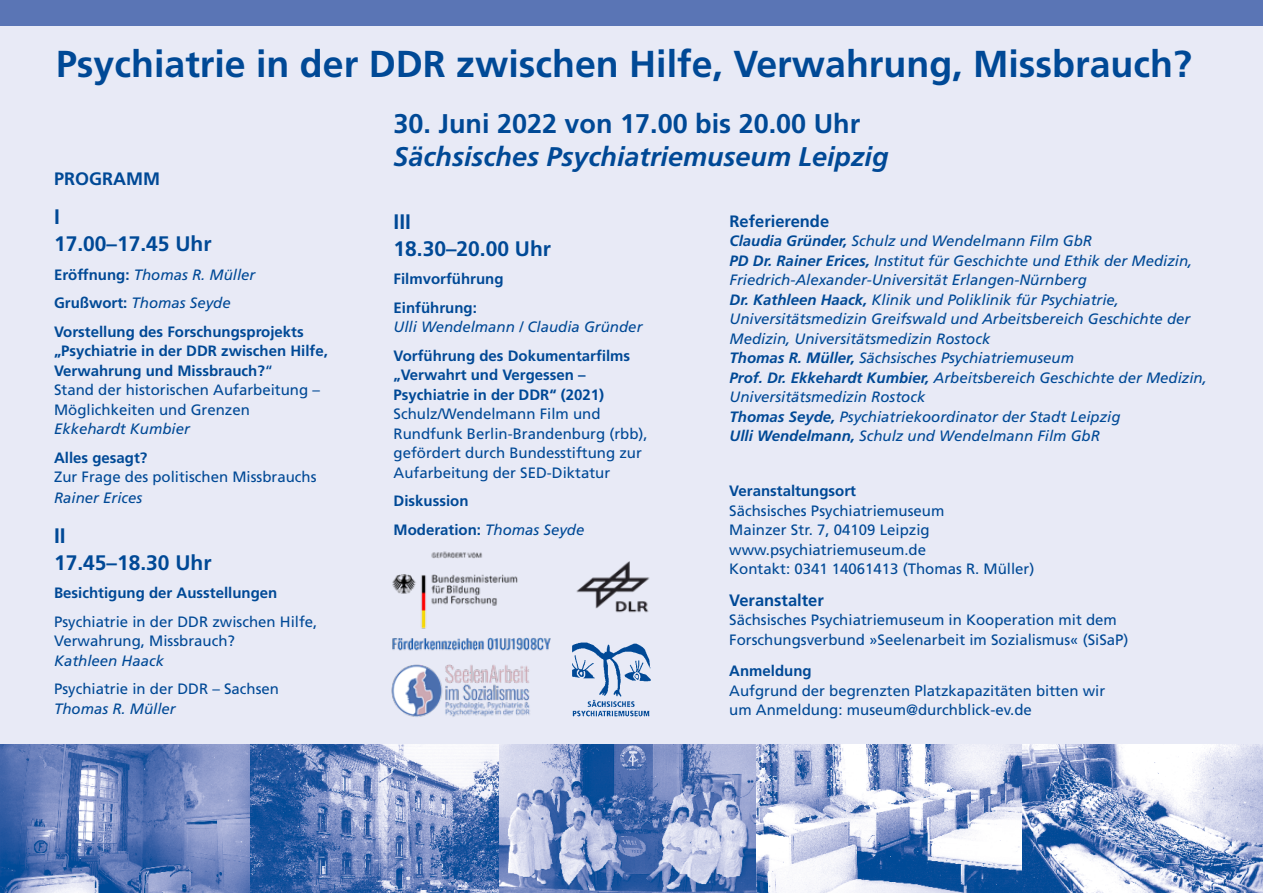
<style>
.page{position:relative;width:1263px;height:893px;background:#e8eaf6}
.page>*{position:absolute;margin:0;border:0;box-sizing:border-box;transform-origin:0 0}
.t1{font:700 37.5px "Frutiger";color:#004996}
.t2{font:italic 700 27px "Frutiger";color:#004996}
.t3{font:700 27px "Frutiger";color:#004996}
.t4{font:700 21px/27px "Frutiger";color:#004996}
.t5{font:700 18px "Frutiger";color:#004996}
.t6{font:700 16.5px "Frutiger";color:#004996}
.t7{font:italic 15px/19.5px "Frutiger";color:#004996}
.t8{font:15px/19.5px "Frutiger";color:#004996}
.t9{font:700 15px/19.5px "Frutiger";color:#004996}
.s1{font-weight:400;font-style:italic}
.s2{font-weight:400}
.s3{font-weight:700}
</style>
<div class="page">
<img style="left:0;top:744px;width:1263px;height:149px">
<div style="left:0;top:0;width:1263px;height:26px;background:#5a75b5"></div>
<img style="left:391px;top:551px;width:260px;height:166px">
<h1 class="t1" style="left:56px;top:42px;width:1137px">Psychiatrie in der DDR zwischen Hilfe, Verwahrung, Missbrauch?</h1>
<h2 class="t3" style="left:393px;top:107px;width:468px">30. Juni 2022 von 17.00 bis 20.00 Uhr</h2>
<h2 class="t2" style="left:393px;top:140px;width:497px">Sächsisches Psychiatriemuseum Leipzig</h2>
<h3 class="t4" style="left:54px;top:203px;width:159px">I<br>17.00–17.45 Uhr</h3>
<p class="t9" style="left:54px;top:260px;width:251px;line-height:28.5px">Eröffnung: <span class="s1">Thomas R. Müller<br></span>Grußwort: <span class="s1">Thomas Seyde<br></span>Vorstellung des Forschungsprojekts</p>
<p class="t9" style="left:54px;top:341px;width:275px">„Psychiatrie in der DDR zwischen Hilfe, Verwahrung und Missbrauch?<span class="s2">“<br>Stand der historischen Aufarbeitung – Möglichkeiten und Grenzen</span></p>
<p class="t7" style="left:54px;top:419px;width:137px">Ekkehardt Kumbier</p>
<p class="t9" style="left:54px;top:447px;width:95px">Alles gesagt?</p>
<p class="t8" style="left:54px;top:467px;width:264px">Zur Frage des politischen Missbrauchs</p>
<p class="t7" style="left:54px;top:488px;width:90px">Rainer Erices</p>
<h3 class="t4" style="left:54px;top:522px;width:159px">II<br>17.45–18.30 Uhr</h3>
<p class="t9" style="left:54px;top:583px;width:225px">Besichtigung der Ausstellungen</p>
<p class="t8" style="left:54px;top:612px;width:265px">Psychiatrie in der DDR zwischen Hilfe,<br>Verwahrung, Missbrauch?</p>
<p class="t7" style="left:54px;top:651px;width:112px">Kathleen Haack</p>
<p class="t8" style="left:54px;top:679px;width:227px">Psychiatrie in der DDR – Sachsen</p>
<p class="t7" style="left:54px;top:699px;width:123px">Thomas R. Müller</p>
<p class="t5" style="left:54px;top:168px;width:107px">PROGRAMM</p>
<h3 class="t4" style="left:393px;top:208px;width:159px">III<br>18.30–20.00 Uhr</h3>
<p class="t9" style="left:393px;top:265px;width:112px;line-height:28.5px">Filmvorführung<br>Einführung:</p>
<p class="t7" style="left:393px;top:317px;width:250px">Ulli Wendelmann / Claudia Gründer</p>
<p class="t9" style="left:393px;top:346px;width:238px">Vorführung des Dokumentarfilms „Verwahrt und Vergessen –<br>Psychiatrie in der DDR“ (2021)</p>
<p class="t8" style="left:393px;top:404px;width:256px">Schulz/Wendelmann Film und Rundfunk Berlin-Brandenburg (rbb), gefördert durch Bundesstiftung zur Aufarbeitung der SED-Diktatur</p>
<p class="t9" style="left:393px;top:487px;width:192px;line-height:28.5px">Diskussion<br>Moderation: <span class="s1">Thomas Seyde</span></p>
<p class="t6" style="left:729px;top:211px;width:101px">Referierende</p>
<p class="t7" style="left:729px;top:231px;width:479px"><span class="s3">Claudia Gründer,</span> Schulz und Wendelmann Film GbR<br><span class="s3">PD Dr. Rainer Erices,</span> Institut für Geschichte und Ethik der Medizin, Friedrich-Alexander-Universität Erlangen-Nürnberg<br><span class="s3">Dr. Kathleen Haack,</span> Klinik und Poliklinik für Psychiatrie, Universitätsmedizin Greifswald und Arbeitsbereich Geschichte der Medizin, Universitätsmedizin Rostock<br><span class="s3">Thomas R. Müller,</span> Sächsisches Psychiatriemuseum<br><span class="s3">Prof. Dr. Ekkehardt Kumbier,</span> Arbeitsbereich Geschichte der Medizin, Universitätsmedizin Rostock<br><span class="s3">Thomas Seyde,</span> Psychiatriekoordinator der Stadt Leipzig<br><span class="s3">Ulli Wendelmann,</span> Schulz und Wendelmann Film GbR</p>
<p class="t9" style="left:729px;top:481px;width:128px">Veranstaltungsort</p>
<p class="t8" style="left:729px;top:501px;width:307px">Sächsisches Psychiatriemuseum<br>Mainzer Str. 7, 04109 Leipzig www.psychiatriemuseum.de<br>Kontakt: 0341 14061413 (Thomas R. Müller)</p>
<p class="t6" style="left:729px;top:590px;width:96px">Veranstalter</p>
<p class="t8" style="left:729px;top:610px;width:401px">Sächsisches Psychiatriemuseum in Kooperation mit dem<br>Forschungsverbund »Seelenarbeit im Sozialismus« (SiSaP)</p>
<p class="t9" style="left:729px;top:661px;width:84px">Anmeldung</p>
<p class="t8" style="left:729px;top:681px;width:377px">Aufgrund der begrenzten Platzkapazitäten bitten wir um Anmeldung: museum@durchblick-ev.de</p>
</div>
